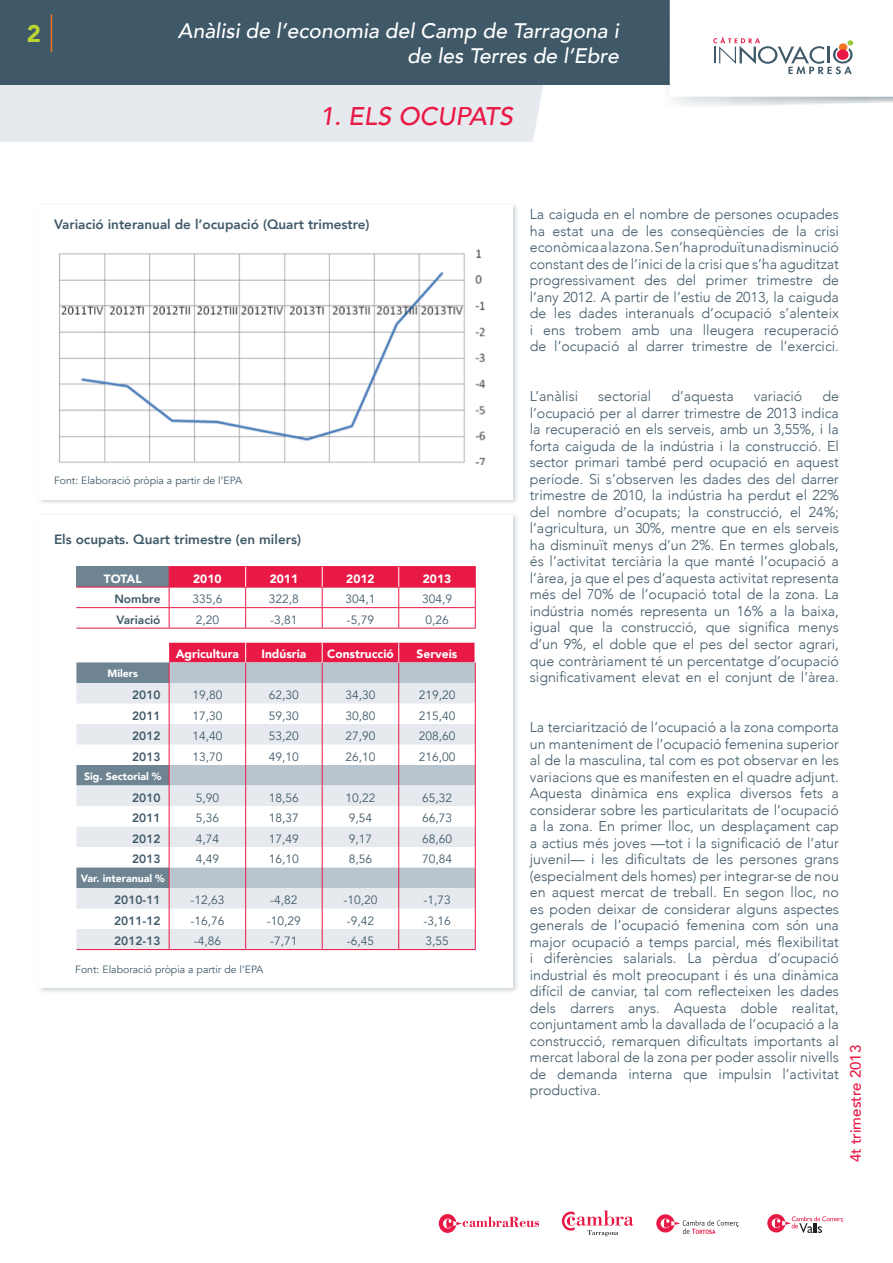
<style>
.page{position:relative;width:893px;height:1263px;background:#fff}
.page>*{position:absolute;margin:0;border:0;box-sizing:border-box;transform-origin:0 0}
.t1{font:italic 500 25.5px "Avenir";color:#e91946}
.t2{font:900 24px "Avenir";color:#bad432}
.t3{font:italic 500 21px/25.2px "Avenir";color:#fff;text-align:right}
.t4{font:500 15px "Avenir";color:#e91946}
.t5{font:300 14.25px/16.5px "Avenir";color:#405968;text-align:justify}
.t6{font:800 13.5px "Avenir";color:#405968}
.t7{font:12px "Avenir";color:#405968}
.t8{font:800 12px "Avenir";color:#405968}
.t9{font:900 12px "Avenir";color:#fff}
.t10{font:10.5px "Avenir";color:#405968}
.t11{font:900 10.5px "Avenir";color:#fff}
</style>
<div class="page">
<div style="left:0;top:84px;width:557px;height:58px;background:#e6eaee"></div>
<div style="left:0;top:0;width:713px;height:84px;background:#405968"></div>
<svg style="left:662px;top:0;width:231px;height:106px"></svg>
<hr style="left:51px;top:14px;width:1px;height:38px;background:#f47521">
<svg style="left:767px;top:1214px;width:76px;height:19px"></svg>
<svg style="left:439px;top:1214px;width:100px;height:19px"></svg>
<svg style="left:562px;top:1210px;width:71px;height:26px"></svg>
<svg style="left:656px;top:1214px;width:83px;height:20px"></svg>
<div style="left:37px;top:512px;width:483px;height:482px;background:#405968;opacity:.28"></div>
<div style="left:39px;top:516px;width:474px;height:472px;background:#fff"></div>
<div style="left:76px;top:567px;width:93px;height:20px;background:#6e8492"></div>
<hr style="left:76px;top:587px;width:93px;height:1px;background:#e91946">
<hr style="left:76px;top:607px;width:93px;height:1px;background:#e91946">
<hr style="left:76px;top:628px;width:93px;height:1px;background:#e91946">
<hr style="left:169px;top:628px;width:77px;height:1px;background:#e91946">
<hr style="left:246px;top:628px;width:76px;height:1px;background:#e91946">
<hr style="left:322px;top:628px;width:77px;height:1px;background:#e91946">
<hr style="left:399px;top:628px;width:77px;height:1px;background:#e91946">
<hr style="left:169px;top:566px;width:77px;height:1px;background:#e91946">
<hr style="left:246px;top:566px;width:76px;height:1px;background:#e91946">
<hr style="left:322px;top:566px;width:77px;height:1px;background:#e91946">
<hr style="left:399px;top:566px;width:77px;height:1px;background:#e91946">
<svg style="left:169px;top:567px;width:307px;height:61px"></svg>
<hr style="left:169px;top:949px;width:77px;height:1px;background:#e91946">
<hr style="left:246px;top:949px;width:76px;height:1px;background:#e91946">
<hr style="left:322px;top:949px;width:77px;height:1px;background:#e91946">
<hr style="left:399px;top:949px;width:77px;height:1px;background:#e91946">
<hr style="left:76px;top:949px;width:93px;height:1px;background:#e91946">
<svg style="left:76px;top:642px;width:400px;height:307px"></svg>
<div style="left:37px;top:202px;width:483px;height:303px;background:#405968;opacity:.28"></div>
<div style="left:39px;top:205px;width:474px;height:295px;background:#fff"></div>
<img style="left:59px;top:250px;width:427px;height:215px">
<p class="t2" style="left:27px;top:13px;width:16px">2</p>
<p class="t3" style="left:178px;top:18px;width:442px">Anàlisi de l’economia del Camp de Tarragona i de les Terres de l’Ebre</p>
<p class="t1" style="left:320px;top:101px;width:195px">1. ELS OCUPATS</p>
<p class="t6" style="left:54px;top:214px;width:317px">Variació interanual de l’ocupació (Quart trimestre)</p>
<p class="t10" style="left:54px;top:474px;width:190px">Font: Elaboració pròpia a partir de l’EPA</p>
<p class="t6" style="left:54px;top:529px;width:248px">Els ocupats. Quart trimestre (en milers)</p>
<p class="t9" style="left:104px;top:568px;width:39px">TOTAL</p>
<p class="t9" style="left:193px;top:568px;width:30px">2010</p>
<p class="t9" style="left:270px;top:568px;width:30px">2011</p>
<p class="t9" style="left:346px;top:568px;width:30px">2012</p>
<p class="t9" style="left:423px;top:568px;width:30px">2013</p>
<p class="t8" style="left:114px;top:590px;width:48px">Nombre</p>
<p class="t7" style="left:192px;top:592px;width:32px">335,6</p>
<p class="t7" style="left:269px;top:592px;width:32px">322,8</p>
<p class="t7" style="left:345px;top:592px;width:32px">304,1</p>
<p class="t7" style="left:422px;top:592px;width:32px">304,9</p>
<p class="t8" style="left:116px;top:610px;width:46px">Variació</p>
<p class="t7" style="left:196px;top:613px;width:25px">2,20</p>
<p class="t7" style="left:270px;top:613px;width:29px">-3,81</p>
<p class="t7" style="left:347px;top:613px;width:29px">-5,79</p>
<p class="t7" style="left:425px;top:613px;width:25px">0,26</p>
<p class="t9" style="left:176px;top:644px;width:65px">Agricultura</p>
<p class="t9" style="left:261px;top:644px;width:46px">Indúsria</p>
<p class="t9" style="left:327px;top:644px;width:68px">Construcció</p>
<p class="t9" style="left:417px;top:644px;width:42px">Serveis</p>
<p class="t11" style="left:108px;top:664px;width:32px">Milers</p>
<p class="t8" style="left:132px;top:686px;width:30px">2010</p>
<p class="t7" style="left:192px;top:688px;width:32px">19,80</p>
<p class="t7" style="left:269px;top:688px;width:32px">62,30</p>
<p class="t7" style="left:345px;top:688px;width:32px">34,30</p>
<p class="t7" style="left:419px;top:688px;width:38px">219,20</p>
<p class="t8" style="left:132px;top:706px;width:30px">2011</p>
<p class="t7" style="left:192px;top:708px;width:32px">17,30</p>
<p class="t7" style="left:269px;top:708px;width:32px">59,30</p>
<p class="t7" style="left:345px;top:708px;width:32px">30,80</p>
<p class="t7" style="left:419px;top:708px;width:38px">215,40</p>
<p class="t8" style="left:132px;top:727px;width:30px">2012</p>
<p class="t7" style="left:192px;top:729px;width:32px">14,40</p>
<p class="t7" style="left:269px;top:729px;width:32px">53,20</p>
<p class="t7" style="left:345px;top:729px;width:32px">27,90</p>
<p class="t7" style="left:419px;top:729px;width:38px">208,60</p>
<p class="t8" style="left:132px;top:747px;width:30px">2013</p>
<p class="t7" style="left:192px;top:749px;width:32px">13,70</p>
<p class="t7" style="left:269px;top:749px;width:32px">49,10</p>
<p class="t7" style="left:345px;top:749px;width:32px">26,10</p>
<p class="t7" style="left:419px;top:749px;width:38px">216,00</p>
<p class="t11" style="left:84px;top:767px;width:79px">Sig. Sectorial %</p>
<p class="t8" style="left:132px;top:788px;width:30px">2010</p>
<p class="t7" style="left:196px;top:790px;width:25px">5,90</p>
<p class="t7" style="left:269px;top:790px;width:32px">18,56</p>
<p class="t7" style="left:345px;top:790px;width:32px">10,22</p>
<p class="t7" style="left:422px;top:790px;width:32px">65,32</p>
<p class="t8" style="left:132px;top:809px;width:30px">2011</p>
<p class="t7" style="left:196px;top:811px;width:25px">5,36</p>
<p class="t7" style="left:269px;top:811px;width:32px">18,37</p>
<p class="t7" style="left:349px;top:811px;width:25px">9,54</p>
<p class="t7" style="left:422px;top:811px;width:32px">66,73</p>
<p class="t8" style="left:132px;top:829px;width:30px">2012</p>
<p class="t7" style="left:196px;top:831px;width:25px">4,74</p>
<p class="t7" style="left:269px;top:831px;width:32px">17,49</p>
<p class="t7" style="left:349px;top:831px;width:25px">9,17</p>
<p class="t7" style="left:422px;top:831px;width:32px">68,60</p>
<p class="t8" style="left:132px;top:850px;width:30px">2013</p>
<p class="t7" style="left:196px;top:852px;width:25px">4,49</p>
<p class="t7" style="left:269px;top:852px;width:32px">16,10</p>
<p class="t7" style="left:349px;top:852px;width:25px">8,56</p>
<p class="t7" style="left:422px;top:852px;width:32px">70,84</p>
<p class="t11" style="left:81px;top:870px;width:85px">Var. interanual %</p>
<p class="t8" style="left:114px;top:891px;width:48px">2010-11</p>
<p class="t7" style="left:190px;top:893px;width:36px">-12,63</p>
<p class="t7" style="left:270px;top:893px;width:29px">-4,82</p>
<p class="t7" style="left:343px;top:893px;width:36px">-10,20</p>
<p class="t7" style="left:423px;top:893px;width:29px">-1,73</p>
<p class="t8" style="left:114px;top:911px;width:48px">2011-12</p>
<p class="t7" style="left:190px;top:913px;width:36px">-16,76</p>
<p class="t7" style="left:267px;top:913px;width:36px">-10,29</p>
<p class="t7" style="left:347px;top:913px;width:29px">-9,42</p>
<p class="t7" style="left:423px;top:913px;width:29px">-3,16</p>
<p class="t8" style="left:114px;top:932px;width:48px">2012-13</p>
<p class="t7" style="left:194px;top:934px;width:29px">-4,86</p>
<p class="t7" style="left:270px;top:934px;width:29px">-7,71</p>
<p class="t7" style="left:347px;top:934px;width:29px">-6,45</p>
<p class="t7" style="left:425px;top:934px;width:25px">3,55</p>
<p class="t10" style="left:75px;top:963px;width:190px">Font: Elaboració pròpia a partir de l’EPA</p>
<p class="t5" style="left:530px;top:206px;width:311px">La caiguda en el nombre de persones ocupades ha estat una de les conseqüències de la crisi econòmica a la zona. Se n’ha produït una disminució constant des de l’inici de la crisi que s’ha aguditzat progressivament des del primer trimestre de l’any 2012. A partir de l’estiu de 2013, la caiguda de les dades interanuals d’ocupació s’alenteix i ens trobem amb una lleugera recuperació de l’ocupació al darrer trimestre de l’exercici.</p>
<p class="t5" style="left:530px;top:388px;width:50px">L’anàlisi</p>
<p class="t5" style="left:598px;top:388px;width:55px">sectorial</p>
<p class="t5" style="left:671px;top:388px;width:64px">d’aquesta</p>
<p class="t5" style="left:754px;top:388px;width:50px">variació</p>
<p class="t5" style="left:530px;top:388px;width:311px;text-indent:292px">de l’ocupació per al darrer trimestre de 2013 indica la recuperació en els serveis, amb un 3,55%, i la forta caiguda de la indústria i la construcció. El sector primari també perd ocupació en aquest període. Si s’observen les dades des del darrer trimestre de 2010, la indústria ha perdut el 22% del nombre d’ocupats; la construcció, el 24%; l’agricultura, un 30%, mentre que en els serveis ha disminuït menys d’un 2%. En termes globals, és l’activitat terciària la que manté l’ocupació a l’àrea, ja que el pes d’aquesta activitat representa més del 70% de l’ocupació total de la zona. La indústria només representa un 16% a la baixa, igual que la construcció, que significa menys d’un 9%, el doble que el pes del sector agrari, que contràriament té un percentatge d’ocupació significativament elevat en el conjunt de l’àrea.</p>
<p class="t5" style="left:530px;top:719px;width:311px">La terciarització de l’ocupació a la zona comporta un manteniment de l’ocupació femenina superior al de la masculina, tal com es pot observar en les variacions que es manifesten en el quadre adjunt.<br>Aquesta dinàmica ens explica diversos fets a considerar sobre les particularitats de l’ocupació a la zona. En primer lloc, un desplaçament cap a actius més joves —tot i la significació de l’atur juvenil— i les dificultats de les persones grans (especialment dels homes) per integrar-se de nou en aquest mercat de treball. En segon lloc, no es poden deixar de considerar alguns aspectes generals de l’ocupació femenina com són una major ocupació a temps parcial, més flexibilitat i diferències salarials. La pèrdua d’ocupació industrial és molt preocupant i és una dinàmica difícil de canviar, tal com reflecteixen les dades dels darrers anys. Aquesta doble realitat, conjuntament amb la davallada de l’ocupació a la construcció, remarquen dificultats importants al mercat laboral de la zona per poder assolir nivells de demanda interna que impulsin l’activitat productiva.</p>
<p class="t4" style="left:842px;top:1162px;width:119px;rotate:-90deg">4t trimestre 2013</p>
</div>
